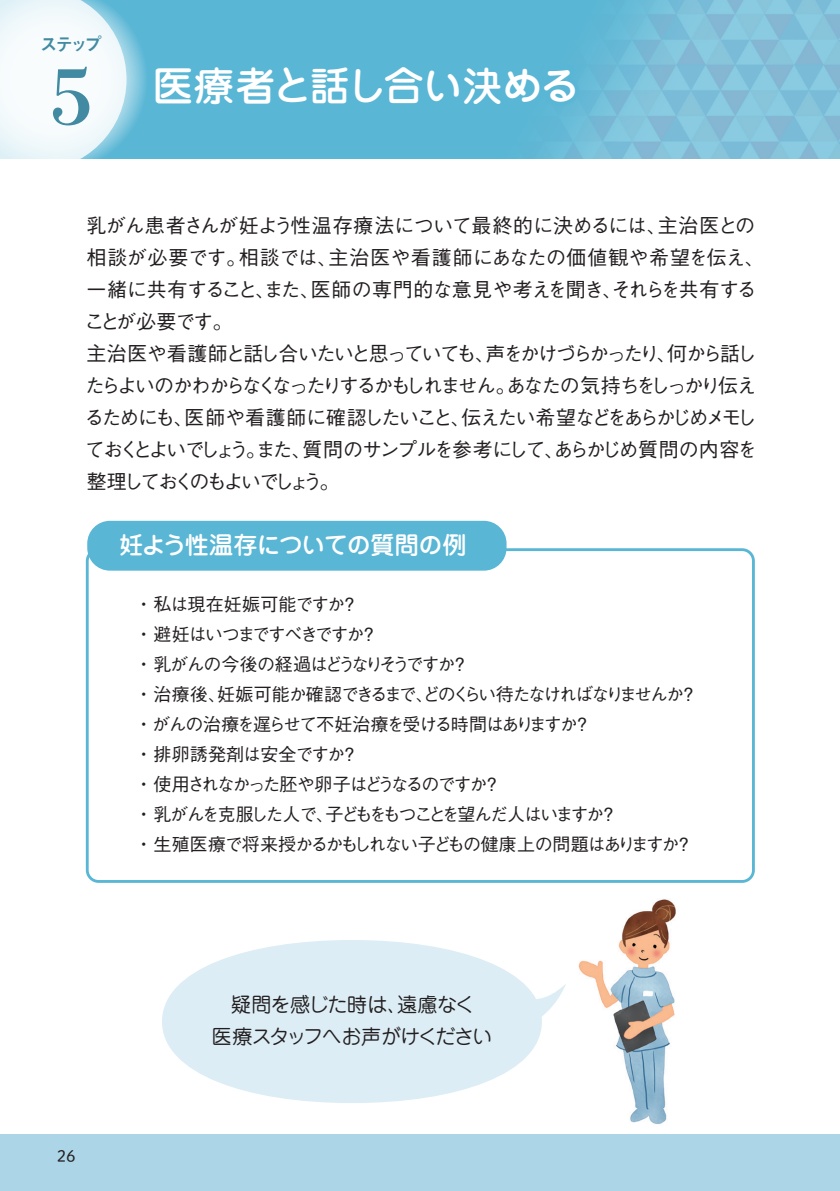
<style>
.page{position:relative;width:840px;height:1191px;background:#fff}
.page>*{position:absolute;margin:0;border:0;box-sizing:border-box;transform-origin:0 0}
.t1{font:800 76px "DNP Shuei Shogo Min Std";color:#418aa2}
.t2{font:500 40px "Jun 34 Pro";letter-spacing:-.04em;color:#fff}
.t3{font:500 24px "Jun 34 Pro";letter-spacing:-.045em;color:#fff}
.t4{font:500 20px/32px "Gothic BBB Pro";letter-spacing:-.09em;color:#231f20}
.t5{font:20px/32px "Jun 201 Pro";letter-spacing:-.035em;color:#231f20;text-align:center}
.t6{font:500 18px/30px "Gothic BBB Pro";letter-spacing:-.105em;color:#231f20}
.t7{font:17.8px "Midashi Go Pro MB31";color:#418aa2}
.t8{font:16px "DNP Shuei M Go Std L";color:#231f20}
</style>
<div class="page">
<div style="left:86px;top:548px;width:668px;height:335px;border:3px solid #59b6d5;border-radius:11px"></div>
<div style="left:87px;top:521px;width:419px;height:49px;background:#59b6d5;border-radius:23px"></div>
<div style="left:0;top:0;width:839px;height:159px;background:#59b6d5"></div>
<img style="left:537px;top:0;width:302px;height:159px">
<div style="left:0;top:1134px;width:839px;height:57px;background:#acd5e8"></div>
<img style="left:578px;top:899px;width:98px;height:225px">
<div style="left:150px;top:61px;width:430px;height:48px;background:#59b6d5"></div>
<svg style="left:0;top:0;width:146px;height:159px;background:#d6ecf4"></svg>
<div style="left:162px;top:940px;width:379px;height:163px;background:#dcedf5;border-radius:50%"></div>
<svg style="left:528px;top:984px;width:38px;height:40px"></svg>
<p class="t7" style="left:40px;top:30px;width:64px">ステップ</p>
<h1 class="t1" style="left:49px;top:43px;width:46px">5</h1>
<h2 class="t2" style="left:153px;top:54px;width:428px">医療者と話し合い決める</h2>
<p class="t4" style="left:84px;top:207px;width:681px">乳がん患者さんが妊よう性温存療法について最終的に決めるには、主治医との相談が必要です。相談では、主治医や看護師にあなたの価値観や希望を伝え、一緒に共有すること、また、医師の専門的な意見や考えを聞き、それらを共有することが必要です。<br>主治医や看護師と話し合いたいと思っていても、声をかけづらかったり、何から話したらよいのかわからなくなったりするかもしれません。あなたの気持ちをしっかり伝えるためにも、医師や看護師に確認したいこと、伝えたい希望などをあらかじめメモしておくとよいでしょう。また、質問のサンプルを参考にして、あらかじめ質問の内容を整理しておくのもよいでしょう。</p>
<p class="t3" style="left:119px;top:526px;width:348px">妊よう性温存についての質問の例</p>
<p class="t6" style="left:135px;top:587px;width:563px">・ 私は現在妊娠可能ですか？<br>・ 避妊はいつまですべきですか？<br>・ 乳がんの今後の経過はどうなりそうですか？<br>・ 治療後、妊娠可能か確認できるまで、どのくらい待たなければなりませんか？・ がんの治療を遅らせて不妊治療を受ける時間はありますか？<br>・ 排卵誘発剤は安全ですか？<br>・ 使用されなかった胚や卵子はどうなるのですか？<br>・ 乳がんを克服した人で、子どもをもつことを望んだ人はいますか？<br>・ 生殖医療で将来授かるかもしれない子どもの健康上の問題はありますか？</p>
<p class="t8" style="left:57px;top:1144px;width:20px">26</p>
<p class="t5" style="left:212px;top:986px;width:282px">疑問を感じた時は、遠慮なく<br>医療スタッフへお声がけください</p>
</div>
